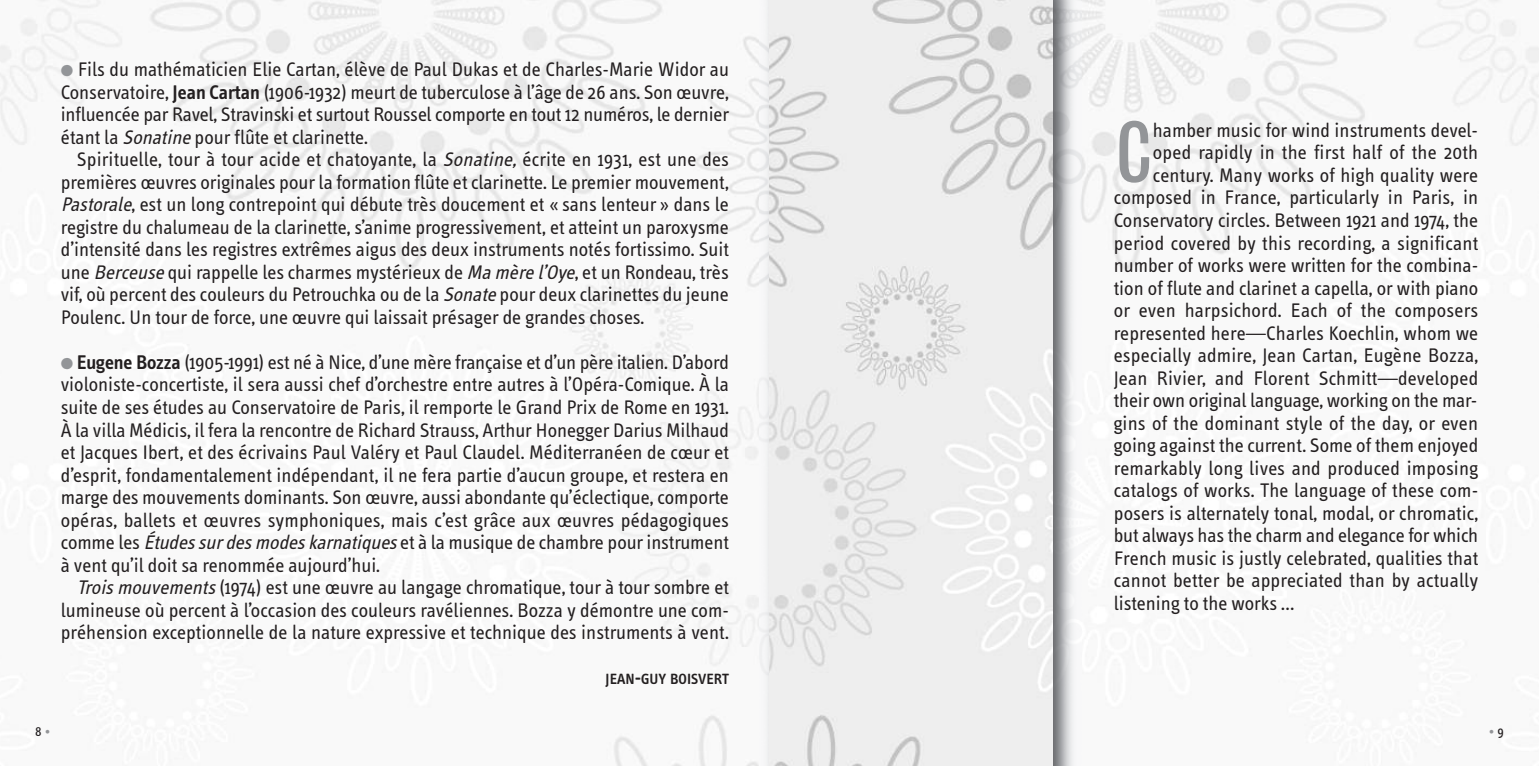
<style>
.page{position:relative;width:1539px;height:766px;background:#fff}
.page>*{position:absolute;margin:0;border:0;box-sizing:border-box;transform-origin:0 0}
.t1{font:condensed 81.67px "Grotesque";color:#939598}
.t2{font:20.25px/22.5px "Info Text";color:#231f20;text-align:justify}
.t3{font:600 15.3px "Info Text";color:#231f20}
.t4{font:13.5px "Info Text";color:#231f20}
.t5{font:13.5px "Info Text";color:#939598}
.s1{color:#939598}
.s2{font-weight:600}
.s3{font-style:italic}
.s4{font-size:20.25px}
.s5{color:#231f20}
</style>
<div class="page">
<img style="left:0;top:0;width:1539px;height:765px">
<img style="left:760px;top:0;width:322px;height:765px">
<img style="left:770px;top:0;width:283px;height:765px">
<p class="t2" style="left:61px;top:60px;width:670px"><span class="s1">●</span> Fils du mathématicien Elie Cartan, élève de Paul Dukas et de Charles-Marie Widor au Conservatoire, <span class="s2">Jean Cartan</span> (1906-1932) meurt de tuberculose à l’âge de 26 ans. Son œuvre, influencée par Ravel, Stravinski et surtout Roussel comporte en tout 12 numéros, le dernier étant la <span class="s3">Sonatine</span>pour flûte et clarinette.</p>
<p class="t2" style="left:61px;top:150px;width:670px;text-indent:16px">Spirituelle, tour à tour acide et chatoyante, la <span class="s3">Sonatine,</span>écrite en 1931, est une des premières œuvres originales pour la formation flûte et clarinette. Le premier mouvement, <span class="s3">Pastorale</span>, est un long contrepoint qui débute très doucement et «sans lenteur» dans le registre du chalumeau de la clarinette, s’anime progressivement, et atteint un paroxysme d’intensité dans les registres extrêmes aigus des deux instruments notés fortissimo. Suit une <span class="s3">Berceuse</span>qui rappelle les charmes mystérieux de <span class="s3">Mamèrel’Oye</span>, et un Rondeau, très vif, où percent des couleurs du Petrouchka ou de la <span class="s3">Sonate</span>pour deux clarinettes du jeune Poulenc. Un tour de force, une œuvre qui laissait présager de grandes choses.</p>
<p class="t2" style="left:61px;top:352px;width:670px"><span class="s1">●</span> <span class="s2">Eugene Bozza</span> (1905-1991) est né à Nice, d’une mère française et d’un père italien. D’abord violoniste-concertiste, il sera aussi chef d’orchestre entre autres à l’Opéra-Comique. À la suite de ses études au Conservatoire de Paris, il remporte le Grand Prix de Rome en 1931.<br>À la villa Médicis, il fera la rencontre de Richard Strauss, Arthur Honegger Darius Milhaud et Jacques Ibert, et des écrivains Paul Valéry et Paul Claudel. Méditerranéen de cœur et d’esprit, fondamentalement indépendant, il ne fera partie d’aucun groupe, et restera en marge des mouvements dominants. Son œuvre, aussi abondante qu’éclectique, comporte opéras, ballets et œuvres symphoniques, mais c’est grâce aux œuvres pédagogiques comme les <span class="s3">Étudessurdesmodeskarnatiques</span>et à la musique de chambre pour instrument à vent qu’il doit sa renommée aujourd’hui.</p>
<p class="t2" style="left:61px;top:577px;width:670px;text-indent:16px"><span class="s3">Troismouvements</span>(1974) est une œuvre au langage chromatique, tour à tour sombre et lumineuse où percent à l’occasion des couleurs ravéliennes. Bozza y démontre une com&shy;préhension exceptionnelle de la nature expressive et technique des instruments à vent.</p>
<p class="t3" style="left:606px;top:673px;width:125px">JEAN<span class="s4">-</span>GUY BOISVERT</p>
<h1 class="t1" style="left:1114px;top:122px;width:41px">C</h1>
<p class="t2" style="left:1153px;top:120px;width:327px">hamber music for wind instruments devel-</p>
<p class="t2" style="left:1153px;top:143px;width:327px">oped rapidly in the first half of the 20th</p>
<p class="t2" style="left:1153px;top:165px;width:327px">century. Many works of high quality were</p>
<p class="t2" style="left:1114px;top:188px;width:366px">composed in France, particularly in Paris, in</p>
<p class="t2" style="left:1114px;top:210px;width:366px">Conservatory circles. Between 1921 and 1974, the</p>
<p class="t2" style="left:1114px;top:233px;width:366px">period covered by this recording, a significant</p>
<p class="t2" style="left:1114px;top:255px;width:366px">number of works were written for the combina-</p>
<p class="t2" style="left:1114px;top:278px;width:366px">tion of flute and clarinet a capella, or with piano</p>
<p class="t2" style="left:1114px;top:300px;width:366px">or even harpsichord. Each of the composers</p>
<p class="t2" style="left:1114px;top:323px;width:366px">represented here—Charles Koechlin, whom we</p>
<p class="t2" style="left:1114px;top:345px;width:366px">especially admire, Jean Cartan, Eugène Bozza,</p>
<p class="t2" style="left:1114px;top:368px;width:366px">Jean Rivier, and Florent Schmitt—developed</p>
<p class="t2" style="left:1114px;top:390px;width:365px">their own original language, working on the mar-</p>
<p class="t2" style="left:1114px;top:413px;width:366px">gins of the dominant style of the day, or even</p>
<p class="t2" style="left:1114px;top:435px;width:366px">going against the current. Some of them enjoyed</p>
<p class="t2" style="left:1114px;top:458px;width:366px">remarkably long lives and produced imposing</p>
<p class="t2" style="left:1114px;top:480px;width:366px">catalogs of works. The language of these com-</p>
<p class="t2" style="left:1114px;top:503px;width:366px">posers is alternately tonal, modal, or chromatic,</p>
<p class="t2" style="left:1114px;top:525px;width:366px">but always has the charm and elegance for which</p>
<p class="t2" style="left:1114px;top:548px;width:366px">French music is justly celebrated, qualities that</p>
<p class="t2" style="left:1114px;top:570px;width:366px">cannot better be appreciated than by actually</p>
<p class="t2" style="left:1114px;top:593px;width:182px">listening to the works …</p>
<p class="t4" style="left:35px;top:725px;width:17px">8<span class="s1">•</span></p>
<p class="t5" style="left:1488px;top:725px;width:17px">•<span class="s5">9</span></p>
</div>
